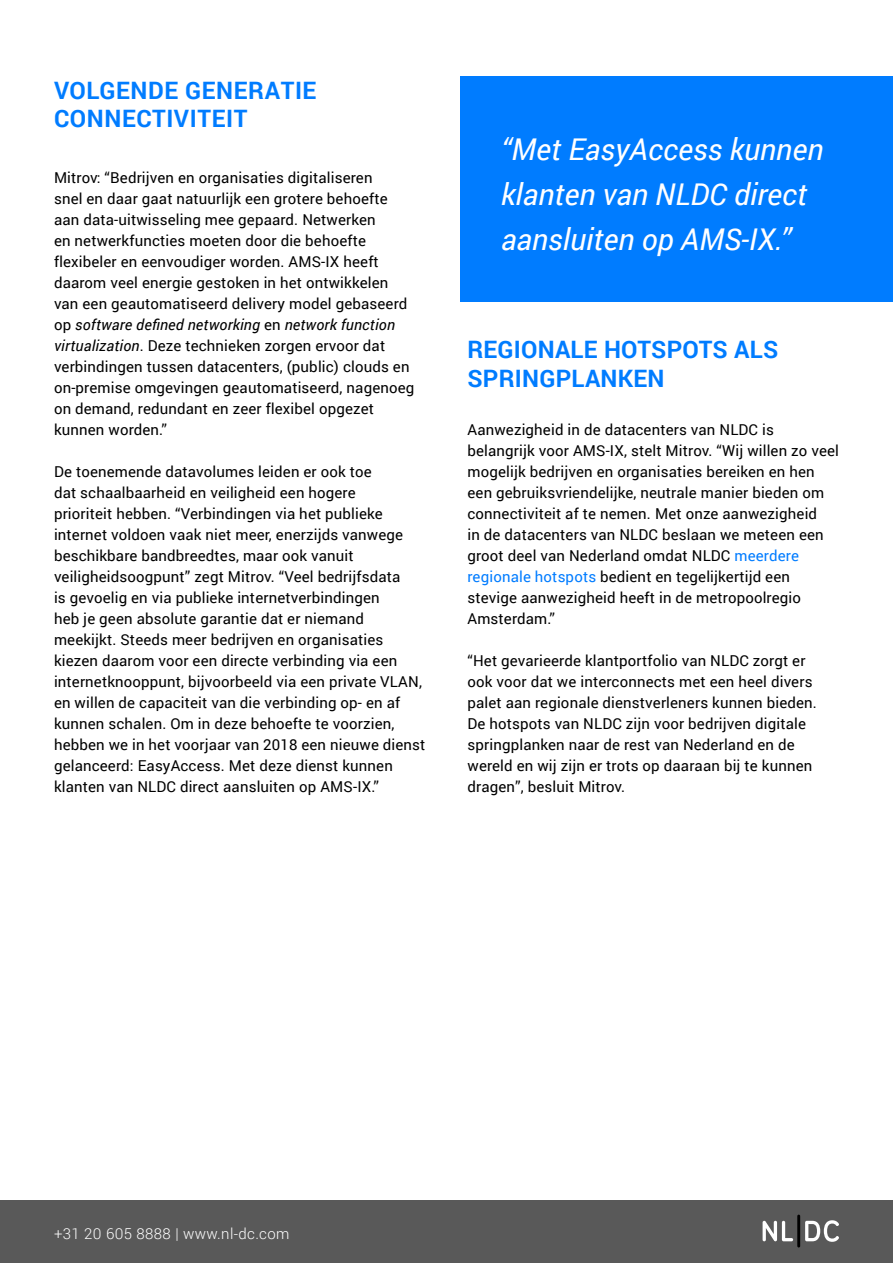
<style>
.page{position:relative;width:893px;height:1263px;background:#fff}
.page>*{position:absolute;margin:0;border:0;box-sizing:border-box;transform-origin:0 0}
.t1{font:italic 30px/45px "Roboto";color:#fff}
.t2{font:700 24px/28.8px "Roboto";letter-spacing:.01em;color:#007cff}
.t3{font:15px/21px "Roboto";letter-spacing:.01em;color:#000}
.t4{font:300 15px "Roboto";letter-spacing:.025em;color:#fff}
.s1{font-style:italic}
.s2{color:#007cff}
</style>
<div class="page">
<div style="left:0;top:1200px;width:893px;height:63px;background:#595959"></div>
<hr style="left:797px;top:1214px;width:3px;height:33px;background:#000">
<svg style="left:763px;top:1220px;width:76px;height:22px"></svg>
<div style="left:461px;top:77px;width:432px;height:225px;background:#007cff"></div>
<h2 class="t2" style="left:54px;top:75px;width:264px">VOLGENDE GENERATIE<br>CONNECTIVITEIT</h2>
<p class="t3" style="left:54px;top:167px;width:362px">Mitrov: “Bedrijven en organisaties digitaliseren<br>snel en daar gaat natuurlijk een grotere behoefte aan data-uitwisseling mee gepaard. Netwerken<br>en netwerkfuncties moeten door die behoefte flexibeler en eenvoudiger worden. AMS-IX heeft daarom veel energie gestoken in het ontwikkelen van een geautomatiseerd delivery model gebaseerd op <span class="s1">software defined networking</span> en <span class="s1">network function virtualization</span>. Deze technieken zorgen ervoor dat verbindingen tussen datacenters, (public) clouds en on-premise omgevingen geautomatiseerd, nagenoeg on demand, redundant en zeer flexibel opgezet kunnen worden.”</p>
<p class="t3" style="left:54px;top:461px;width:373px">De toenemende datavolumes leiden er ook toe<br>dat schaalbaarheid en veiligheid een hogere<br>prioriteit hebben. “Verbindingen via het publieke internet voldoen vaak niet meer, enerzijds vanwege beschikbare bandbreedtes, maar ook vanuit veiligheidsoogpunt” zegt Mitrov. “Veel bedrijfsdata<br>is gevoelig en via publieke internetverbindingen<br>heb je geen absolute garantie dat er niemand meekijkt. Steeds meer bedrijven en organisaties kiezen daarom voor een directe verbinding via een internetknooppunt, bijvoorbeeld via een private VLAN, en willen de capaciteit van die verbinding op- en af kunnen schalen. Om in deze behoefte te voorzien, hebben we in het voorjaar van 2018 een nieuwe dienst gelanceerd: EasyAccess. Met deze dienst kunnen klanten van NLDC direct aansluiten op AMS-IX.”</p>
<h1 class="t1" style="left:501px;top:126px;width:324px">“Met EasyAccess kunnen klanten van NLDC direct aansluiten op AMS-IX.”</h1>
<h2 class="t2" style="left:467px;top:334px;width:312px">REGIONALE HOTSPOTS ALS<br>SPRINGPLANKEN</h2>
<p class="t3" style="left:467px;top:419px;width:373px">Aanwezigheid in de datacenters van NLDC is belangrijk voor AMS-IX, stelt Mitrov. “Wij willen zo veel mogelijk bedrijven en organisaties bereiken en hen een gebruiksvriendelijke, neutrale manier bieden om connectiviteit af te nemen. Met onze aanwezigheid<br>in de datacenters van NLDC beslaan we meteen een groot deel van Nederland omdat NLDC <span class="s2">meerdere regionale hotspots</span> bedient en tegelijkertijd een stevige aanwezigheid heeft in de metropoolregio Amsterdam.”</p>
<p class="t3" style="left:467px;top:650px;width:351px">“Het gevarieerde klantportfolio van NLDC zorgt er ook voor dat we interconnects met een heel divers palet aan regionale dienstverleners kunnen bieden.<br>De hotspots van NLDC zijn voor bedrijven digitale springplanken naar de rest van Nederland en de wereld en wij zijn er trots op daaraan bij te kunnen dragen”, besluit Mitrov.</p>
<p class="t4" style="left:54px;top:1223px;width:237px">+31 20 605 8888 | www.nl-dc.com</p>
</div>
